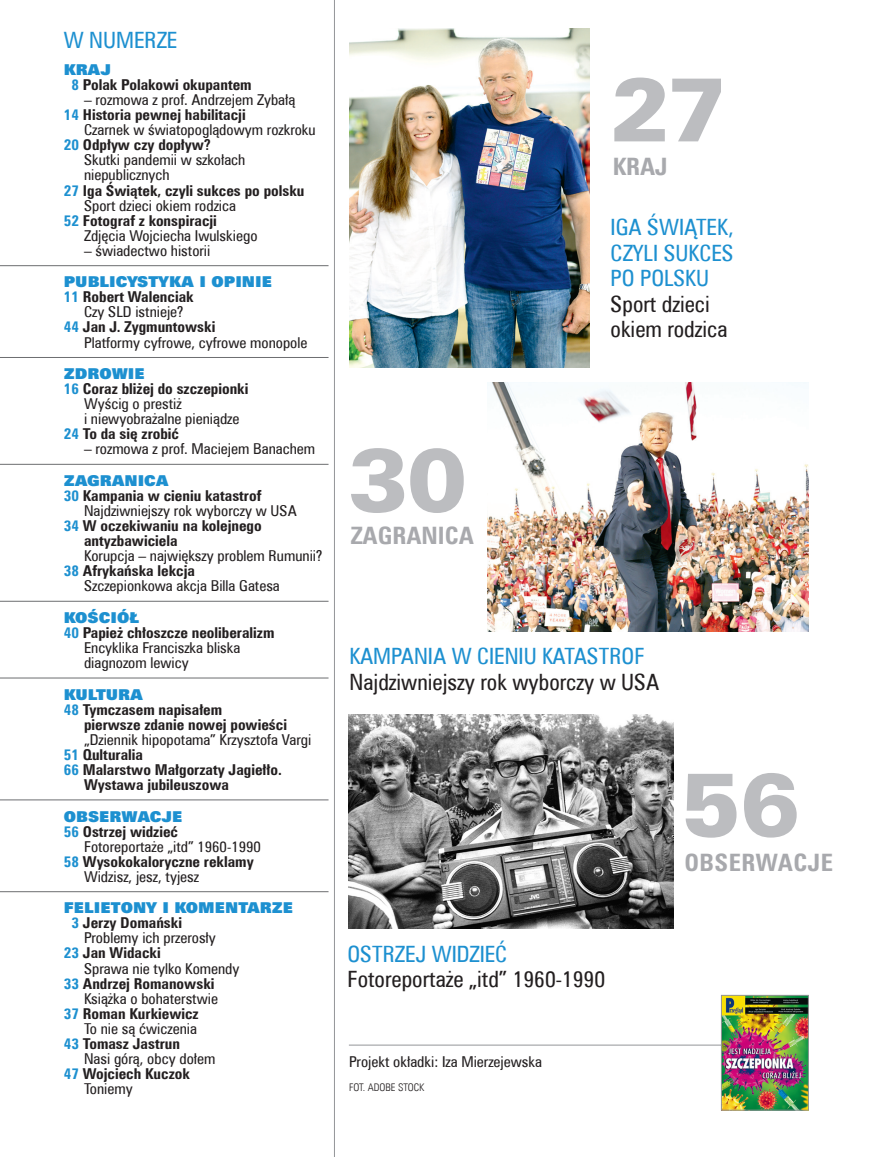
<style>
.page{position:relative;width:872px;height:1157px;background:#fff}
.page>*{position:absolute;margin:0;border:0;box-sizing:border-box;transform-origin:0 0}
.t1{font:90px "Zurich Blk EU";color:#bcbdc0}
.spis_fota_szary{font:700 24px "Zurich Cn EU";color:#a8a9ad}
.spis_fota_szary-2{font:700 24px "Zurich Cn EU";letter-spacing:.02em;color:#a8a9ad}
.spis_fota_czarny{font:22.5px/25.5px "Zurich Cn EU";color:#231f20}
.spis_fota_niebieski{font:22.5px/25.5px "Zurich Cn EU";color:#1d90d0;text-align:justify}
.spis_styl{font:15px/15px "Zurich Cn EU";color:#231f20}
.spis_styl-2{font:700 15px/15px "Zurich Cn EU";color:#231f20}
.spis_dzial_linia{font:15px "Zurich X Blk EU";color:#1d90d0}
.spis_dzial{font:15px "Zurich X Blk EU";color:#1d90d0}
.t2{font:10.5px "Zurich Lt Cn EU";color:#231f20}
.s1{color:#1d90d0}
.s2{font-weight:700;color:#1d90d0}
.s3{font-weight:700}
.s4{font-weight:400}
</style>
<div class="page">
<img style="left:349px;top:714px;width:324px;height:215px">
<hr style="left:334px;top:0;width:1px;height:1157px;background:#939598">
<hr style="left:0;top:265px;width:328px;height:1px;background:#6c6d70">
<hr style="left:0;top:357px;width:328px;height:1px;background:#6c6d70">
<hr style="left:0;top:464px;width:328px;height:1px;background:#6c6d70">
<hr style="left:0;top:601px;width:328px;height:1px;background:#6c6d70">
<hr style="left:0;top:677px;width:328px;height:1px;background:#6c6d70">
<hr style="left:0;top:799px;width:328px;height:1px;background:#6c6d70">
<hr style="left:0;top:891px;width:328px;height:1px;background:#6c6d70">
<hr style="left:349px;top:1044px;width:407px;height:1px;background:#939598">
<img style="left:723px;top:997px;width:83px;height:111px">
<div style="left:721px;top:995px;width:87px;height:115px;border:1px solid #939598"></div>
<img style="left:349px;top:29px;width:240px;height:339px">
<img style="left:487px;top:382px;width:321px;height:250px">
<p class="spis_fota_niebieski" style="left:64px;top:27px;width:115px">W NUMERZE</p>
<p class="spis_dzial" style="left:64px;top:60px;width:49px">KRAJ</p>
<p class="spis_styl-2" style="left:71px;top:77px;width:182px"><span class="s1">8</span> Polak Polakowi okupantem</p>
<p class="spis_styl" style="left:84px;top:92px;width:213px">– rozmowa z prof. Andrzejem Zybałą</p>
<p class="spis_styl" style="left:84px;top:107px;width:233px;text-indent:-20px"><span class="s2">14</span> <span class="s3">Historia pewnej habilitacji<br></span>Czarnek w światopoglądowym rozkroku</p>
<p class="spis_styl" style="left:84px;top:137px;width:163px;text-indent:-20px"><span class="s2">20</span> <span class="s3">Odpływ czy dopływ?<br></span>Skutki pandemii w szkołach niepublicznych</p>
<p class="spis_styl-2" style="left:84px;top:182px;width:222px;text-indent:-20px"><span class="s1">27</span> Iga Świątek, czyli sukces po polsku<br><span class="s4">Sport dzieci okiem rodzica</span></p>
<p class="spis_styl" style="left:84px;top:213px;width:175px;text-indent:-20px"><span class="s2">52</span> <span class="s3">Fotograf z konspiracji<br></span>Zdjęcia Wojciecha Iwulskiego</p>
<p class="spis_styl" style="left:84px;top:243px;width:128px">– świadectwo historii</p>
<p class="spis_dzial_linia" style="left:64px;top:272px;width:210px">PUBLICYSTYKA I OPINIE</p>
<p class="spis_styl-2" style="left:84px;top:289px;width:111px;text-indent:-20px"><span class="s1">11</span> Robert Walenciak<br><span class="s4">Czy SLD istnieje?</span></p>
<p class="spis_styl" style="left:84px;top:319px;width:225px;text-indent:-20px"><span class="s2">44</span> <span class="s3">Jan J. Zygmuntowski<br></span>Platformy cyfrowe, cyfrowe monopole</p>
<p class="spis_dzial_linia" style="left:64px;top:364px;width:82px">ZDROWIE</p>
<p class="spis_styl" style="left:84px;top:381px;width:166px;text-indent:-20px"><span class="s2">16</span> <span class="s3">Coraz bliżej do szczepionki<br></span>Wyścig o prestiż<br>i niewyobrażalne pieniądze</p>
<p class="spis_styl-2" style="left:64px;top:426px;width:117px"><span class="s1">24</span> To da się zrobić</p>
<p class="spis_styl" style="left:84px;top:441px;width:233px">– rozmowa z prof. Maciejem Banachem</p>
<p class="spis_dzial_linia" style="left:64px;top:471px;width:106px">ZAGRANICA</p>
<p class="spis_styl" style="left:84px;top:488px;width:214px;text-indent:-20px"><span class="s2">30</span> <span class="s3">Kampania w cieniu katastrof<br></span>Najdziwniejszy rok wyborczy w USA</p>
<p class="spis_styl-2" style="left:84px;top:518px;width:240px;text-indent:-20px"><span class="s1">34</span> W oczekiwaniu na kolejnego antyzbawiciela<br><span class="s4">Korupcja – największy problem Rumunii?</span></p>
<p class="spis_styl" style="left:84px;top:563px;width:197px;text-indent:-20px"><span class="s2">38</span> <span class="s3">Afrykańska lekcja<br></span>Szczepionkowa akcja Billa Gatesa</p>
<p class="spis_dzial_linia" style="left:64px;top:608px;width:77px">KOŚCIÓŁ</p>
<p class="spis_styl" style="left:84px;top:625px;width:192px;text-indent:-20px"><span class="s2">40</span> <span class="s3">Papież chłoszcze neoliberalizm<br></span>Encyklika Franciszka bliska diagnozom lewicy</p>
<p class="spis_dzial_linia" style="left:64px;top:685px;width:81px">KULTURA</p>
<p class="spis_styl-2" style="left:64px;top:701px;width:160px"><span class="s1">48</span> Tymczasem napisałem</p>
<p class="spis_styl" style="left:84px;top:717px;width:229px"><span class="s3">pierwsze zdanie nowej powieści </span>„Dziennik hipopotama” Krzysztofa Vargi</p>
<p class="spis_styl-2" style="left:64px;top:747px;width:81px"><span class="s1">51</span> Qulturalia</p>
<p class="spis_styl-2" style="left:84px;top:762px;width:199px;text-indent:-20px"><span class="s1">66</span> Malarstwo Małgorzaty Jagiełło.<br>Wystawa jubileuszowa</p>
<p class="spis_dzial_linia" style="left:64px;top:806px;width:120px">OBSERWACJE</p>
<p class="spis_styl" style="left:84px;top:823px;width:178px;text-indent:-20px"><span class="s2">56</span> <span class="s3">Ostrzej widzieć<br></span>Fotoreportaże „itd” 1960-1990</p>
<p class="spis_styl-2" style="left:84px;top:853px;width:171px;text-indent:-20px"><span class="s1">58</span> Wysokokaloryczne reklamy<br><span class="s4">Widzisz, jesz, tyjesz</span></p>
<p class="spis_dzial_linia" style="left:64px;top:898px;width:231px">FELIETONY I KOMENTARZE</p>
<p class="spis_styl" style="left:84px;top:915px;width:133px;text-indent:-13px"><span class="s2">3</span> <span class="s3">Jerzy Domański<br></span>Problemy ich przerosły</p>
<p class="spis_styl" style="left:84px;top:945px;width:157px;text-indent:-20px"><span class="s2">23</span> <span class="s3">Jan Widacki<br></span>Sprawa nie tylko Komendy</p>
<p class="spis_styl" style="left:64px;top:975px;width:156px;text-align:right"><span class="s2">33</span> <span class="s3">Andrzej Romanowski<br></span>Książka o bohaterstwie</p>
<p class="spis_styl" style="left:64px;top:1005px;width:136px;text-align:right"><span class="s2">37</span> <span class="s3">Roman Kurkiewicz<br></span>To nie są ćwiczenia</p>
<p class="spis_styl" style="left:84px;top:1035px;width:133px;text-indent:-20px"><span class="s2">43</span> <span class="s3">Tomasz Jastrun<br></span>Nasi górą, obcy dołem</p>
<p class="spis_styl-2" style="left:84px;top:1065px;width:107px;text-indent:-20px"><span class="s1">47</span> Wojciech Kuczok<br><span class="s4">Toniemy</span></p>
<p class="t1" style="left:610px;top:55px;width:118px">27</p>
<p class="spis_fota_szary" style="left:612px;top:152px;width:57px">KRAJ</p>
<p class="t1" style="left:348px;top:425px;width:120px">30</p>
<p class="spis_fota_szary" style="left:351px;top:521px;width:124px">ZAGRANICA</p>
<p class="spis_fota_niebieski" style="left:610px;top:214px;width:125px">IGA ŚWIĄTEK, CZYLI SUKCES PO POLSKU</p>
<p class="spis_fota_czarny" style="left:610px;top:291px;width:118px">Sport dzieci okiem rodzica</p>
<p class="spis_fota_niebieski" style="left:349px;top:643px;width:296px">KAMPANIA W CIENIU KATASTROF</p>
<p class="spis_fota_czarny" style="left:349px;top:669px;width:311px">Najdziwniejszy rok wyborczy w USA</p>
<p class="spis_fota_niebieski" style="left:347px;top:940px;width:161px">OSTRZEJ WIDZIEĆ</p>
<p class="spis_fota_czarny" style="left:347px;top:966px;width:259px">Fotoreportaże „itd” 1960-1990</p>
<p class="spis_styl" style="left:349px;top:1054px;width:194px">Projekt okładki: Iza Mierzejewska</p>
<p class="t2" style="left:349px;top:1081px;width:77px">FOT. ADOBE STOCK</p>
<p class="t1" style="left:681px;top:750px;width:120px">56</p>
<p class="spis_fota_szary-2" style="left:684px;top:848px;width:150px">OBSERWACJE</p>
</div>
